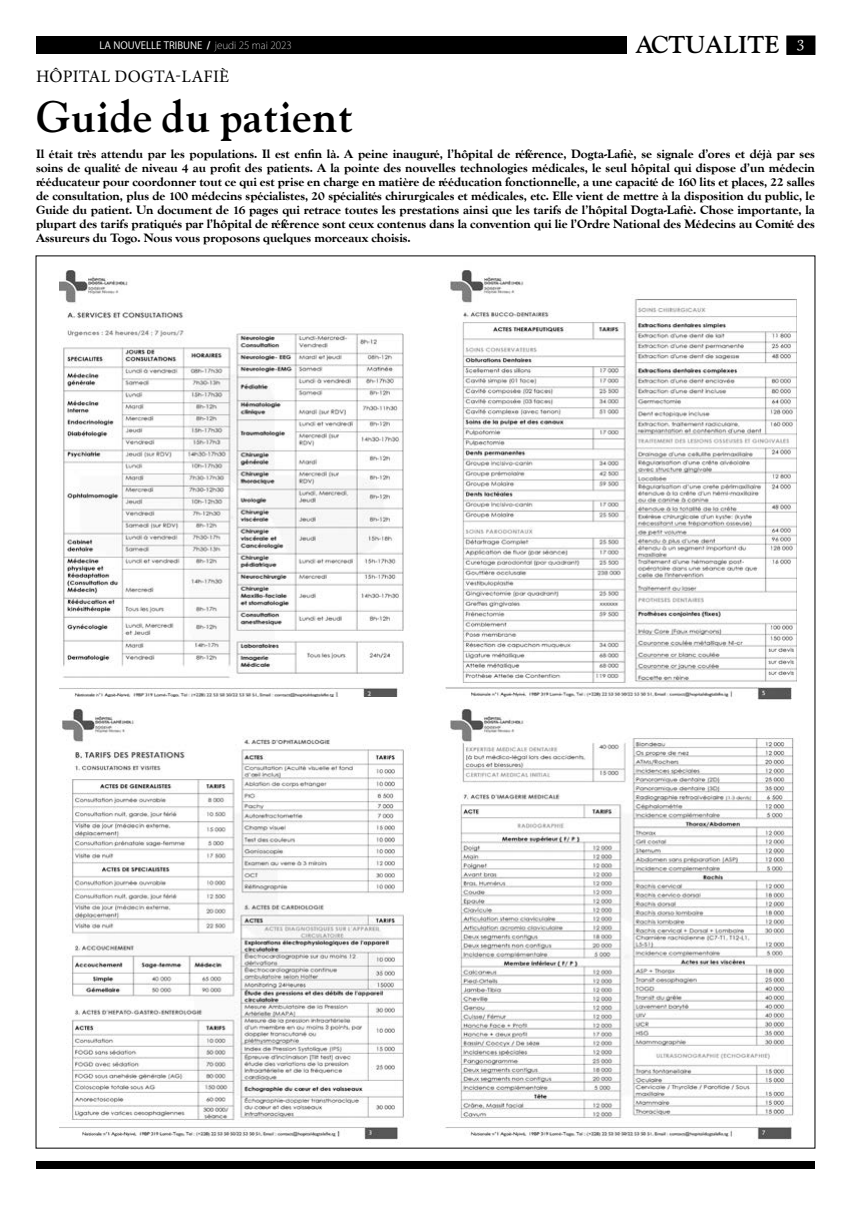
<style>
.page{position:relative;width:851px;height:1205px;background:#fff}
.page>*{position:absolute;margin:0;border:0;box-sizing:border-box;transform-origin:0 0}
.t1{font:700 40px "Goudy";color:#000}
.t2{font:700 22px "Goudy";letter-spacing:-.04em;color:#000}
.t3{font:17.5px "Minion Pro";letter-spacing:.01em;color:#000}
.t4{font:700 12.5px/14px "Goudy Old Sty T Extr";color:#000;text-align:justify}
.t5{font:10px "Koz Go Pro";color:#fff}
.s1{font-weight:700}
.s2{font-weight:200}
</style>
<div class="page">
<div style="left:36px;top:36px;width:590px;height:18px;background:#000"></div>
<div style="left:36px;top:1161px;width:778px;height:8px;background:#000"></div>
<div style="left:786px;top:35px;width:29px;height:20px;background:#000;border:1px solid #000"></div>
<img style="left:60px;top:270px;width:344px;height:426px">
<img style="left:445px;top:270px;width:351px;height:433px">
<img style="left:60px;top:708px;width:344px;height:432px">
<img style="left:445px;top:707px;width:349px;height:433px">
<p class="t5" style="left:100px;top:39px;width:194px">LA NOUVELLE TRIBU NE <span class="s1">/</span> <span class="s2">jeudi 25 mai 2023</span></p>
<h2 class="t2" style="left:634px;top:28px;width:171px">ACTUALITE <sup>3</sup></h2>
<h3 class="t3" style="left:36px;top:65px;width:194px">HÔPITAL DOGTA-LAFIÈ</h3>
<h1 class="t1" style="left:36px;top:87px;width:319px">Guide du patient</h1>
<p class="t4" style="left:36px;top:147px;width:780px">Il était très attendu par les populations. Il est enfin là. A peine inauguré, l’hôpital de référence, Dogta-Lafiè, se signale d’ores et déjà par ses soins de qualité de niveau 4 au profit des patients. A la pointe des nouvelles technologies médicales, le seul hôpital qui dispose d’un médecin rééducateur pour coordonner tout ce qui est prise en charge en matière de rééducation fonctionnelle, a une capacité de 160 lits et places, 22 salles de consultation, plus de 100 médecins spécialistes, 20 spécialités chirurgicales et médicales, etc. Elle vient de mettre à la disposition du public, le Guide du patient. Un document de 16 pages qui retrace toutes les prestations ainsi que les tarifs de l’hôpital Dogta-Lafiè. Chose importante, la plupart des tarifs pratiqués par l’hôpital de référence sont ceux contenus dans la convention qui lie l’Ordre National des Médecins au Comité des Assureurs du Togo. Nous vous proposons quelques morceaux choisis.</p>
</div>
